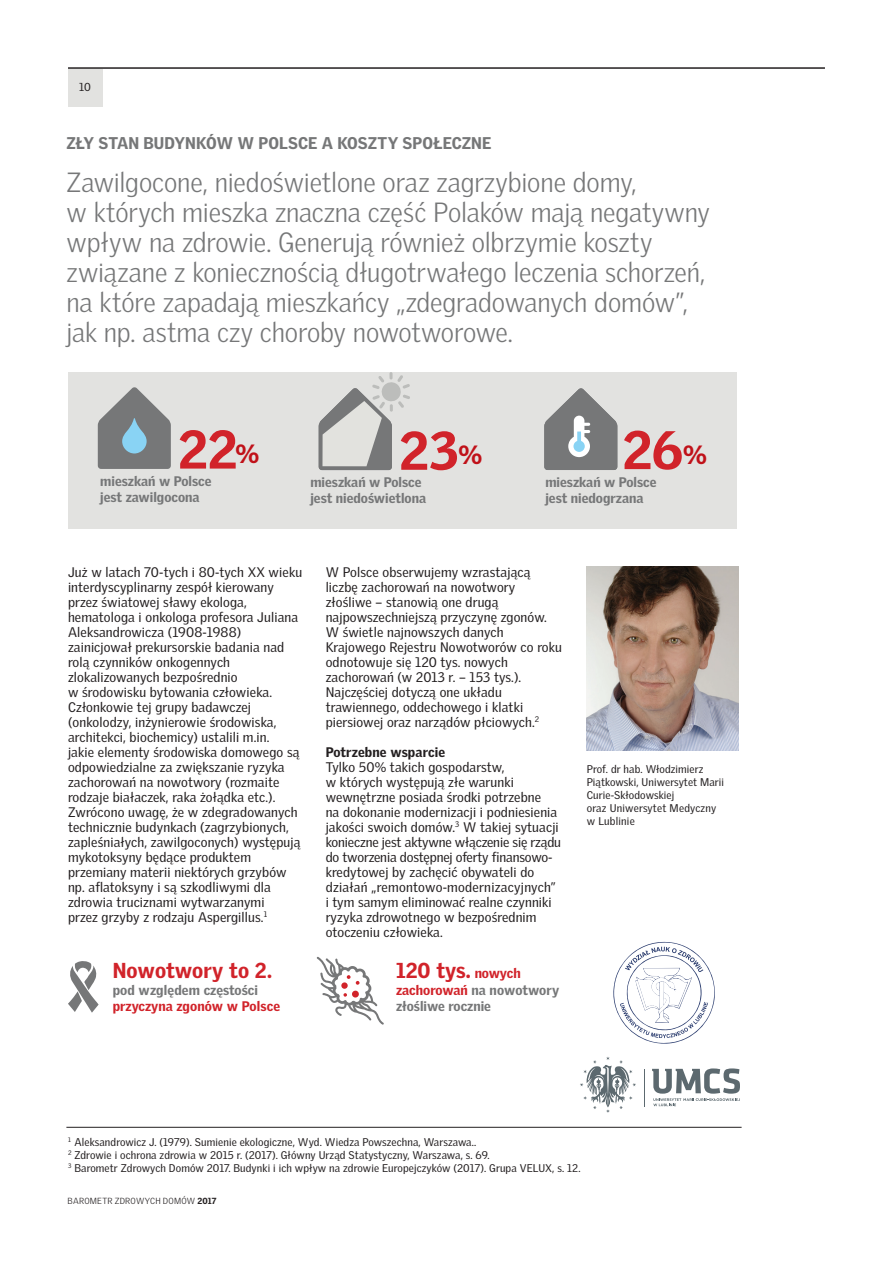
<style>
.page{position:relative;width:893px;height:1263px;background:#fff}
.page>*{position:absolute;margin:0;border:0;box-sizing:border-box;transform-origin:0 0}
.t1{font:900 52.65px "Velux Gothic";color:#d1232a}
.VELUX_Body{font:300 27px/30px "Velux Gothic";letter-spacing:-.005em;color:#767778}
.t2{font:900 21px "Velux Gothic";letter-spacing:-.005em;color:#d1232a}
.headline{font:900 16.5px "Velux Gothic";letter-spacing:.005em;color:#767778}
.VELUX_Body-2{font:13.5px/15px "Velux Gothic";letter-spacing:.01em;color:#231f20}
.t3{font:900 13.5px/16.2px "Velux Gothic";color:#767778}
.t4{font:900 13.5px/16.2px "Velux Gothic";color:#d1232a}
.VELUX_Body-3{font:900 13.5px "Velux Gothic";letter-spacing:.01em;color:#231f20}
.t5{font:11.25px "Velux Gothic";color:#231f20}
.note{font:10.8px/13px "Velux Gothic";letter-spacing:.01em;color:#231f20}
.t6{font:300 8.7px "Velux Gothic";letter-spacing:.02em;color:#231f20}
.s1{font-size:25.65px;color:#c01119}
.s2{color:#767778}
.s3{font-size:13.5px}
.s4{color:#d1232a}
.s5{font-weight:900}
</style>
<div class="page">
<div style="left:68px;top:69px;width:34px;height:38px;background:#e2e2e0"></div>
<div style="left:68px;top:372px;width:669px;height:157px;background:#e2e2e0"></div>
<hr style="left:66px;top:1127px;width:676px;height:1px;background:#231f20">
<img style="left:587px;top:567px;width:151px;height:184px">
<hr style="left:644px;top:1069px;width:1px;height:37px;background:#5c696f">
<svg style="left:652px;top:1068px;width:88px;height:38px"></svg>
<svg style="left:580px;top:1057px;width:56px;height:56px"></svg>
<svg style="left:613px;top:942px;width:102px;height:102px"></svg>
<svg style="left:319px;top:372px;width:91px;height:98px"></svg>
<svg style="left:544px;top:388px;width:73px;height:82px"></svg>
<svg style="left:98px;top:387px;width:73px;height:82px"></svg>
<svg style="left:317px;top:957px;width:67px;height:68px"></svg>
<svg style="left:68px;top:961px;width:31px;height:52px"></svg>
<hr style="left:68px;top:68px;width:757px;height:1px;background:#231f20">
<p class="t5" style="left:79px;top:80px;width:13px">10</p>
<p class="headline" style="left:67px;top:132px;width:426px">ZŁY STAN BUDYNKÓW W POLSCE A KOSZTY SPOŁECZNE</p>
<p class="VELUX_Body" style="left:67px;top:167px;width:645px">Zawilgocone, niedoświetlone oraz zagrzybione domy,<br>w których mieszka znaczna część Polaków mają negatywny wpływ na zdrowie. Generują również olbrzymie koszty związane z koniecznością długotrwałego leczenia schorzeń, na które zapadają mieszkańcy „zdegradowanych domów”, jak np. astma czy choroby nowotworowe.</p>
<p class="t1" style="left:178px;top:416px;width:83px">22<span class="s1">%</span></p>
<p class="t1" style="left:623px;top:417px;width:86px">26<span class="s1">%</span></p>
<p class="t3" style="left:100px;top:472px;width:113px">mieszkań w Polsce jest zawilgocona</p>
<p class="t1" style="left:399px;top:417px;width:84px">23<span class="s1">%</span></p>
<p class="t3" style="left:545px;top:474px;width:113px">mieszkań w Polsce jest niedogrzana</p>
<p class="t3" style="left:310px;top:474px;width:117px">mieszkań w Polsce jest niedoświetlona</p>
<p class="VELUX_Body-2" style="left:68px;top:564px;width:236px">Już w latach 70-tych i 80-tych XX wieku interdyscyplinarny zespół kierowany przez światowej sławy ekologa, hematologa i onkologa profesora Juliana Aleksandrowicza (1908-1988) zainicjował prekursorskie badania nad rolą czynników onkogennych zlokalizowanych bezpośrednio<br>w środowisku bytowania człowieka.<br>Członkowie tej grupy badawczej (onkolodzy, inżynierowie środowiska, architekci, biochemicy) ustalili m.in.<br>jakie elementy środowiska domowego są odpowiedzialne za zwiększanie ryzyka zachorowań na nowotwory (rozmaite rodzaje białaczek, raka żołądka etc.).<br>Zwrócono uwagę, że w zdegradowanych technicznie budynkach (zagrzybionych, zapleśniałych, zawilgoconych) występują mykotoksyny będące produktem przemiany materii niektórych grzybów np. aflatoksyny i są szkodliwymi dla zdrowia truciznami wytwarzanymi<br>przez grzyby z rodzaju Aspergillus.<sup>1</sup></p>
<p class="VELUX_Body-2" style="left:326px;top:564px;width:238px">W Polsce obserwujemy wzrastającą liczbę zachorowań na nowotwory złośliwe – stanowią one drugą najpowszechniejszą przyczynę zgonów.<br>W świetle najnowszych danych Krajowego Rejestru Nowotworów co roku odnotowuje się 120 tys. nowych zachorowań (w 2013 r. – 153 tys.).<br>Najczęściej dotyczą one układu trawiennego, oddechowego i klatki piersiowej oraz narządów płciowych.<sup>2</sup></p>
<p class="VELUX_Body-3" style="left:326px;top:743px;width:121px">Potrzebne wsparcie</p>
<p class="VELUX_Body-2" style="left:326px;top:759px;width:237px">Tylko 50% takich gospodarstw,<br>w których występują złe warunki wewnętrzne posiada środki potrzebne<br>na dokonanie modernizacji i podniesienia jakości swoich domów.<sup>3</sup> W takiej sytuacji konieczne jest aktywne włączenie się rządu do tworzenia dostępnej oferty finansowo&shy;kredytowej by zachęcić obywateli do działań „remontowo-modernizacyjnych” i tym samym eliminować realne czynniki ryzyka zdrowotnego w bezpośrednim otoczeniu człowieka.</p>
<p class="t2" style="left:113px;top:957px;width:161px">Nowotwory to 2.</p>
<p class="t4" style="left:113px;top:981px;width:169px"><span class="s2">pod względem częstości </span>przyczyna zgonów w Polsce</p>
<p class="t2" style="left:396px;top:957px;width:126px">120 tys. <span class="s3">nowych</span></p>
<p class="t3" style="left:396px;top:981px;width:165px"><span class="s4">zachorowań</span> na nowotwory złośliwe rocznie</p>
<p class="note" style="left:587px;top:762px;width:139px">Prof. dr hab. Włodzimierz<br>Piątkowski, Uniwersytet Marii<br>Curie-Skłodowskiej<br>oraz Uniwersytet Medyczny w Lublinie</p>
<p class="note" style="left:68px;top:1135px;width:410px"><sup>1</sup> Aleksandrowicz J. (1979). Sumienie ekologiczne, Wyd. Wiedza Powszechna, Warszawa..</p>
<p class="note" style="left:68px;top:1148px;width:423px"><sup>2</sup> Zdrowie i ochrona zdrowia w 2015 r. (2017). Główny Urząd Statystyczny, Warszawa, s. 69.</p>
<p class="note" style="left:68px;top:1161px;width:514px"><sup>3</sup> Barometr Zdrowych Domów 2017. Budynki i ich wpływ na zdrowie Europejczyków (2017). Grupa VELUX, s. 12.</p>
<p class="t6" style="left:68px;top:1195px;width:151px">BAROMETR ZDROWYCH DOMÓW <span class="s5">2017</span></p>
</div>
